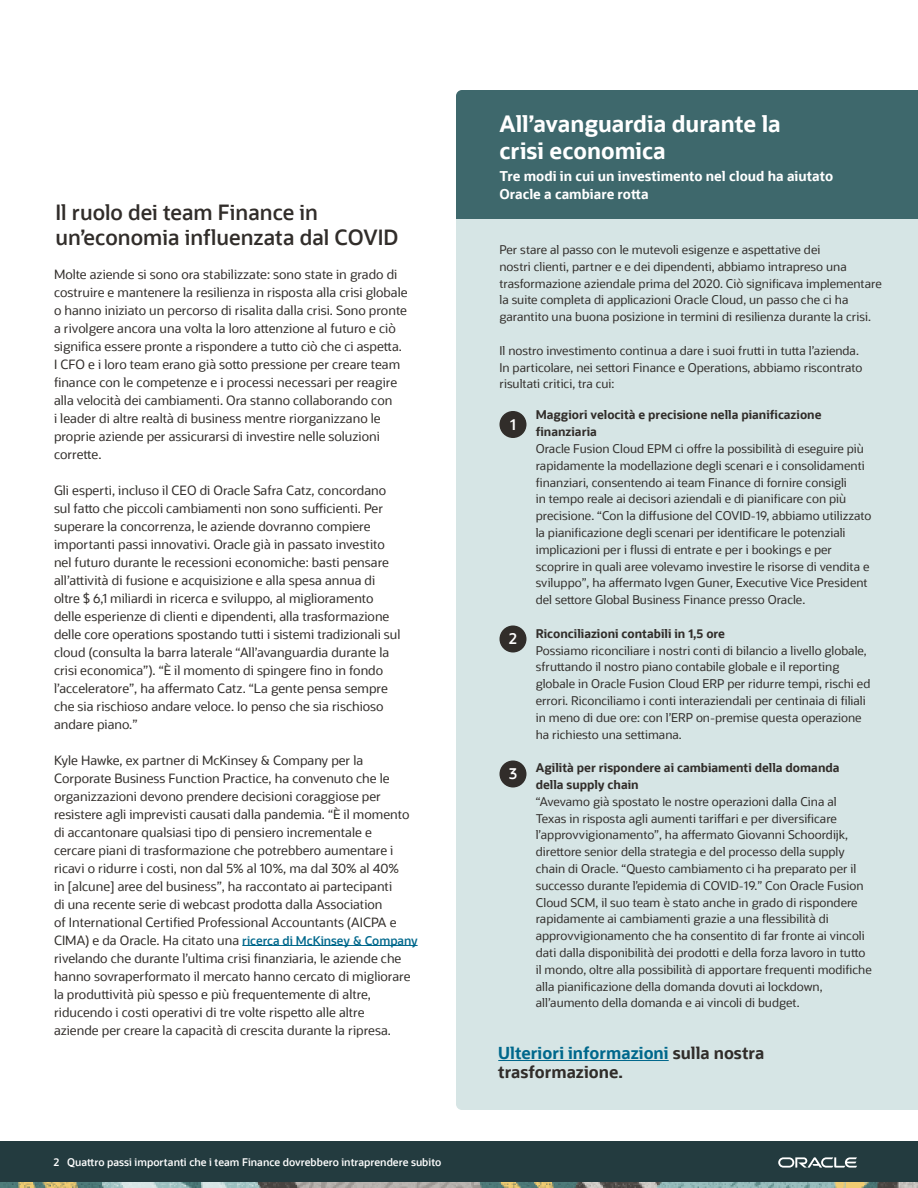
<style>
.page{position:relative;width:918px;height:1188px;background:#fff}
.page>*{position:absolute;margin:0;border:0;box-sizing:border-box;transform-origin:0 0}
.t1{font:700 22.5px/27px "Oracle Sans";color:#fff}
.t2{font:600 21px/25.2px "Oracle Sans";color:#312d2a}
.t3{font:700 16.5px/18.9px "Oracle Sans";color:#312d2a}
.t4{font:600 15px "Oracle Sans";color:#fff}
.t5{font:700 13.5px/17.5px "Oracle Sans";color:#fff}
.t6{font:12.75px/18px "Oracle Sans";color:#312d2a}
.t7{font:12px/16.8px "Oracle Sans";color:#312d2a}
.t8{font:700 12px/16.8px "Oracle Sans";color:#312d2a}
.t9{font:600 10.5px "Oracle Sans";color:#fff}
.s1{font-weight:600;font-size:12px;color:#00688c}
.s2{color:#00688c}
</style>
<div class="page">
<div style="left:456px;top:219px;width:462px;height:891px;background:#d6e5e5"></div>
<div style="left:456px;top:90px;width:462px;height:129px;background:#3e686c"></div>
<hr style="left:242px;top:945px;width:176px;height:1px;background:#00688c">
<hr style="left:498px;top:1060px;width:171px;height:1px;background:#00688c">
<div style="left:500px;top:412px;width:26px;height:25px;background:#312d2a;border-radius:50%"></div>
<div style="left:500px;top:411px;width:26px;height:27px;border:2px solid #312d2a;border-radius:50%"></div>
<div style="left:500px;top:626px;width:26px;height:26px;background:#312d2a;border-radius:50%"></div>
<div style="left:500px;top:626px;width:26px;height:26px;border:2px solid #312d2a;border-radius:50%"></div>
<div style="left:500px;top:761px;width:26px;height:26px;background:#312d2a;border-radius:50%"></div>
<div style="left:500px;top:760px;width:26px;height:28px;border:2px solid #312d2a;border-radius:50%"></div>
<div style="left:0;top:1142px;width:918px;height:40px;background:#233b3f"></div>
<img style="left:0;top:1182px;width:918px;height:6px">
<svg style="left:778px;top:1157px;width:79px;height:11px"></svg>
<p class="t2" style="left:56px;top:200px;width:344px">Il ruolo dei team Finance in un’economia influenzata dal COVID</p>
<p class="t6" style="left:54px;top:265px;width:355px">Molte aziende si sono ora stabilizzate: sono state in grado di costruire e mantenere la resilienza in risposta alla crisi globale o hanno iniziato un percorso di risalita dalla crisi. Sono pronte a rivolgere ancora una volta la loro attenzione al futuro e ciò significa essere pronte a rispondere a tutto ciò che ci aspetta.<br>I CFO e i loro team erano già sotto pressione per creare team finance con le competenze e i processi necessari per reagire alla velocità dei cambiamenti. Ora stanno collaborando con<br>i leader di altre realtà di business mentre riorganizzano le proprie aziende per assicurarsi di investire nelle soluzioni corrette.</p>
<p class="t6" style="left:54px;top:481px;width:348px">Gli esperti, incluso il CEO di Oracle Safra Catz, concordano sul fatto che piccoli cambiamenti non sono sufficienti. Per superare la concorrenza, le aziende dovranno compiere importanti passi innovativi. Oracle già in passato investito nel futuro durante le recessioni economiche: basti pensare all’attività di fusione e acquisizione e alla spesa annua di oltre $ 6,1 miliardi in ricerca e sviluppo, al miglioramento delle esperienze di clienti e dipendenti, alla trasformazione delle core operations spostando tutti i sistemi tradizionali sul cloud (consulta la barra laterale “All’avanguardia durante la crisi economica”). “È il momento di spingere fino in fondo l’acceleratore”, ha affermato Catz. “La gente pensa sempre che sia rischioso andare veloce. Io penso che sia rischioso andare piano.”</p>
<p class="t6" style="left:54px;top:751px;width:365px">Kyle Hawke, ex partner di McKinsey &amp; Company per la Corporate Business Function Practice, ha convenuto che le organizzazioni devono prendere decisioni coraggiose per resistere agli imprevisti causati dalla pandemia. “È il momento di accantonare qualsiasi tipo di pensiero incrementale e<br>cercare piani di trasformazione che potrebbero aumentare i ricavi o ridurre i costi, non dal 5% al 10%, ma dal 30% al 40%<br>in [alcune] aree del business”, ha raccontato ai partecipanti<br>di una recente serie di webcast prodotta dalla Association<br>of International Certified Professional Accountants (AICPA e CIMA) e da Oracle. Ha citato una <span class="s1">ricerca di McKinsey &amp; Company </span>rivelando che durante l’ultima crisi finanziaria, le aziende che hanno sovraperformato il mercato hanno cercato di migliorare la produttività più spesso e più frequentemente di altre, riducendo i costi operativi di tre volte rispetto alle altre<br>aziende per creare la capacità di crescita durante la ripresa.</p>
<p class="t9" style="left:54px;top:1155px;width:389px">2 Quattro passi importanti che i team Finance dovrebbero intraprendere subito</p>
<p class="t1" style="left:500px;top:110px;width:283px">All’avanguardia durante la crisi economica</p>
<p class="t5" style="left:500px;top:168px;width:335px">Tre modi in cui un investimento nel cloud ha aiutato<br>Oracle a cambiare rotta</p>
<p class="t7" style="left:500px;top:241px;width:384px">Per stare al passo con le mutevoli esigenze e aspettative dei<br>nostri clienti, partner e e dei dipendenti, abbiamo intrapreso una trasformazione aziendale prima del 2020. Ciò significava implementare la suite completa di applicazioni Oracle Cloud, un passo che ci ha garantito una buona posizione in termini di resilienza durante la crisi.</p>
<p class="t7" style="left:500px;top:342px;width:364px">Il nostro investimento continua a dare i suoi frutti in tutta l’azienda.<br>In particolare, nei settori Finance e Operations, abbiamo riscontrato risultati critici, tra cui:</p>
<p class="t8" style="left:536px;top:407px;width:287px">Maggiori velocità e precisione nella pianificazione finanziaria</p>
<p class="t7" style="left:536px;top:440px;width:337px">Oracle Fusion Cloud EPM ci offre la possibilità di eseguire più rapidamente la modellazione degli scenari e i consolidamenti finanziari, consentendo ai team Finance di fornire consigli<br>in tempo reale ai decisori aziendali e di pianificare con più precisione. “Con la diffusione del COVID-19, abbiamo utilizzato la pianificazione degli scenari per identificare le potenziali implicazioni per i flussi di entrate e per i bookings e per scoprire in quali aree volevamo investire le risorse di vendita e sviluppo”, ha affermato Ivgen Guner, Executive Vice President del settore Global Business Finance presso Oracle.</p>
<p class="t8" style="left:536px;top:625px;width:191px">Riconciliazioni contabili in 1,5 ore</p>
<p class="t7" style="left:536px;top:642px;width:336px">Possiamo riconciliare i nostri conti di bilancio a livello globale, sfruttando il nostro piano contabile globale e il reporting globale in Oracle Fusion Cloud ERP per ridurre tempi, rischi ed errori. Riconciliamo i conti interaziendali per centinaia di filiali in meno di due ore: con l’ERP on-premise questa operazione ha richiesto una settimana.</p>
<p class="t8" style="left:536px;top:759px;width:305px">Agilità per rispondere ai cambiamenti della domanda della supply chain</p>
<p class="t7" style="left:536px;top:793px;width:337px">“Avevamo già spostato le nostre operazioni dalla Cina al<br>Texas in risposta agli aumenti tariffari e per diversificare l’approvvigionamento”, ha affermato Giovanni Schoordijk, direttore senior della strategia e del processo della supply chain di Oracle. “Questo cambiamento ci ha preparato per il successo durante l’epidemia di COVID-19.” Con Oracle Fusion Cloud SCM, il suo team è stato anche in grado di rispondere rapidamente ai cambiamenti grazie a una flessibilità di approvvigionamento che ha consentito di far fronte ai vincoli dati dalla disponibilità dei prodotti e della forza lavoro in tutto il mondo, oltre alla possibilità di apportare frequenti modifiche alla pianificazione della domanda dovuti ai lockdown, all’aumento della domanda e ai vincoli di budget.</p>
<p class="t3" style="left:498px;top:1044px;width:268px"><span class="s2">Ulteriori informazioni</span> sulla nostra trasformazione.</p>
<p class="t4" style="left:510px;top:415px;width:7px">1</p>
<p class="t4" style="left:509px;top:629px;width:9px">2</p>
<p class="t4" style="left:509px;top:764px;width:9px">3</p>
</div>
